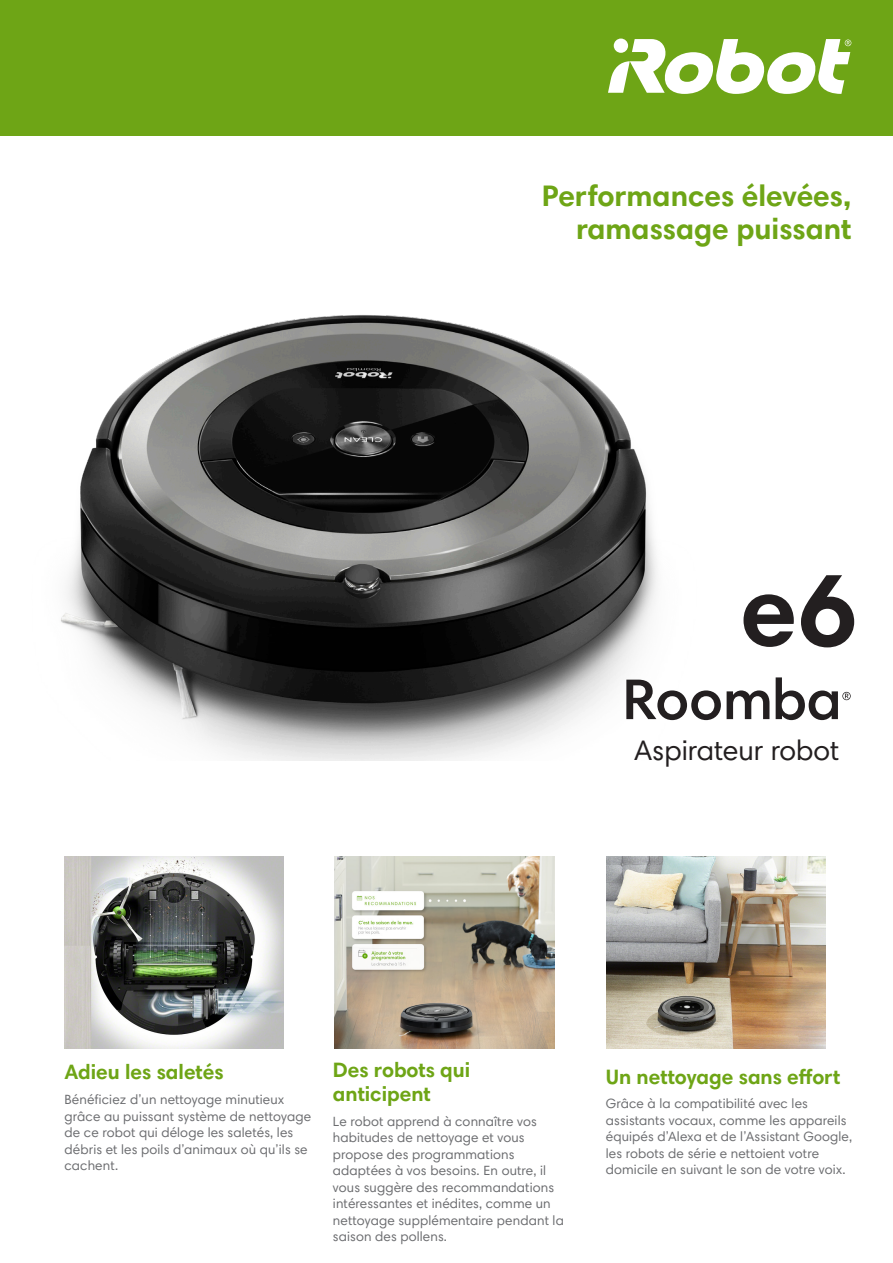
<style>
.page{position:relative;width:893px;height:1263px;background:#fff}
.page>*{position:absolute;margin:0;border:0;box-sizing:border-box;transform-origin:0 0}
.Roomba_Headers{font:700 102.6px "Harmonia Sans Std";color:#231f20}
.t1{font:700 30px/33px "Harmonia Sans Std";color:#6ea516;text-align:right}
.t2{font:28.5px "Harmonia Sans Std";color:#231f20}
.t3{font:700 21px/24px "Harmonia Sans Std";color:#6ea516}
.Bulleted_Text{font:13.5px/16.5px "Harmonia Sans Std";letter-spacing:.01em;color:#6c6d70}
</style>
<div class="page">
<img style="left:61px;top:315px;width:647px;height:446px">
<div style="left:0;top:0;width:893px;height:135px;background:#6ea516"></div>
<svg style="left:608px;top:39px;width:243px;height:55px"></svg>
<svg style="left:626px;top:680px;width:95px;height:40px"></svg>
<svg style="left:727px;top:690px;width:42px;height:29px"></svg>
<svg style="left:776px;top:677px;width:75px;height:43px"></svg>
<img style="left:65px;top:857px;width:219px;height:191px">
<img style="left:607px;top:857px;width:219px;height:191px">
<img style="left:335px;top:857px;width:219px;height:191px">
<p class="t1" style="left:542px;top:178px;width:311px">Performances élevées, ramassage puissant</p>
<p class="Roomba_Headers" style="left:740px;top:545px;width:118px">e6</p>
<p class="t2" style="left:634px;top:733px;width:207px">Aspirateur robot</p>
<p class="t3" style="left:65px;top:1060px;width:161px">Adieu les saletés</p>
<p class="Bulleted_Text" style="left:65px;top:1091px;width:248px">Bénéficiez d’un nettoyage minutieux grâce au puissant système de nettoyage de ce robot qui déloge les saletés, les débris et les poils d’animaux où qu’ils se cachent.</p>
<p class="t3" style="left:333px;top:1057px;width:139px">Des robots qui anticipent</p>
<p class="Bulleted_Text" style="left:333px;top:1113px;width:232px">Le robot apprend à connaître vos habitudes de nettoyage et vous propose des programmations adaptées à vos besoins. En outre, il vous suggère des recommandations intéressantes et inédites, comme un nettoyage supplémentaire pendant la saison des pollens.</p>
<p class="t3" style="left:606px;top:1064px;width:236px">Un nettoyage sans effort</p>
<p class="Bulleted_Text" style="left:606px;top:1095px;width:248px">Grâce à la compatibilité avec les assistants vocaux, comme les appareils équipés d’Alexa et de l’Assistant Google, les robots de série e nettoient votre domicile en suivant le son de votre voix.</p>
</div>
